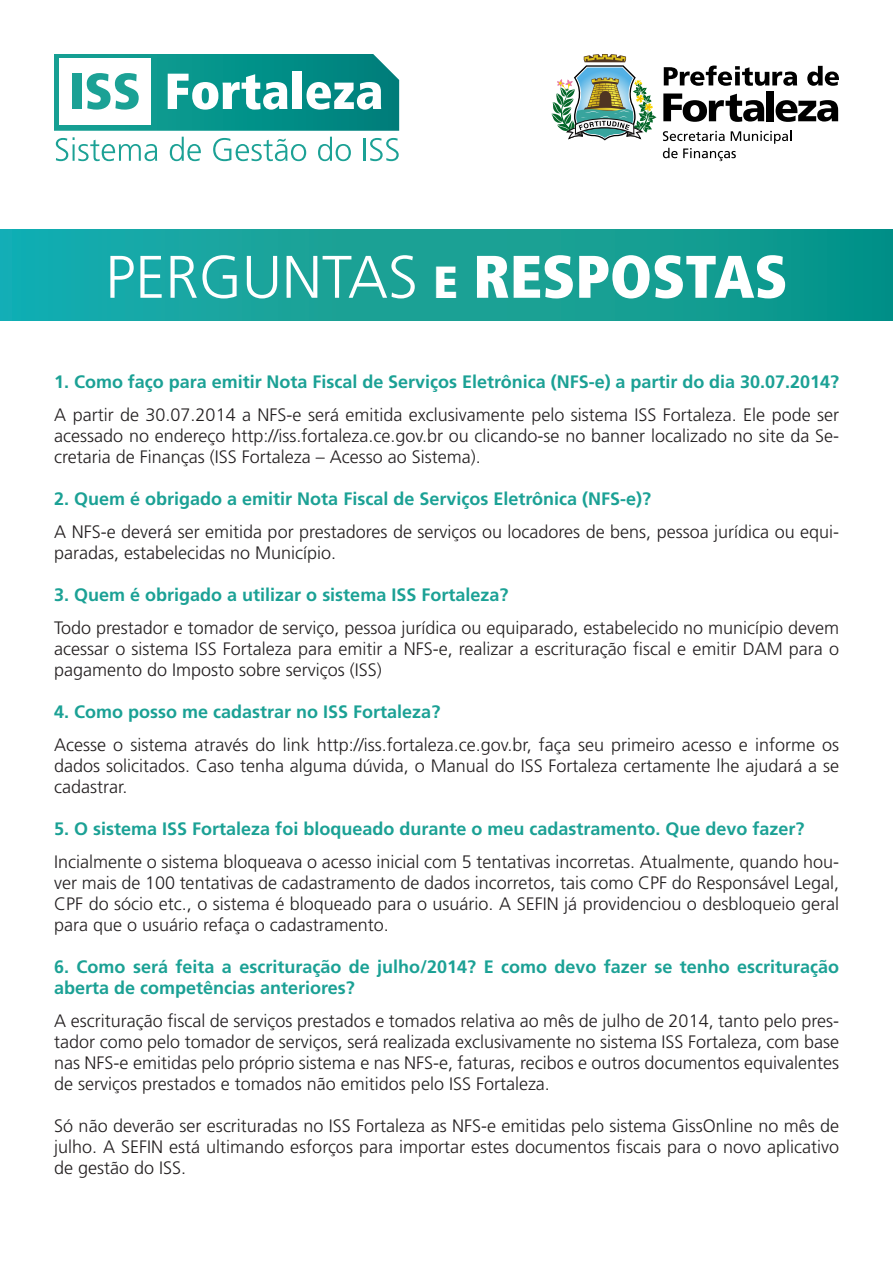
<style>
.page{position:relative;width:893px;height:1263px;background:#fff}
.page>*{position:absolute;margin:0;border:0;box-sizing:border-box;transform-origin:0 0}
.t1{font:300 60px "Frutiger LT Std";color:#fff}
.t2{font:300 18px/21px "Frutiger LT Std";color:#231f20;text-align:justify}
.t3{font:700 18px/21px "Frutiger LT Std";color:#1ba195}
.s1{font-weight:900;font-stretch:condensed;font-size:45px}
.s2{font-weight:900;font-stretch:condensed}
</style>
<div class="page">
<div style="left:0;top:230px;width:893px;height:91px;background:linear-gradient(to right,#1cadab,#0e9587)"></div>
<svg style="left:54px;top:54px;width:345px;height:77px"></svg>
<svg style="left:56px;top:137px;width:101px;height:24px"></svg>
<svg style="left:170px;top:137px;width:31px;height:24px"></svg>
<svg style="left:213px;top:138px;width:93px;height:23px"></svg>
<svg style="left:318px;top:137px;width:33px;height:24px"></svg>
<hr style="left:364px;top:138px;width:2px;height:23px;background:#1ba195">
<svg style="left:370px;top:138px;width:29px;height:23px"></svg>
<svg style="left:551px;top:54px;width:105px;height:86px"></svg>
<svg style="left:663px;top:94px;width:101px;height:28px"></svg>
<div style="left:767px;top:91px;width:7px;height:30px;background:#000"></div>
<svg style="left:776px;top:100px;width:62px;height:22px"></svg>
<svg style="left:664px;top:66px;width:133px;height:20px"></svg>
<svg style="left:807px;top:66px;width:32px;height:20px"></svg>
<svg style="left:663px;top:131px;width:128px;height:30px"></svg>
<p class="t1" style="left:105px;top:243px;width:684px">PERGUNTAS <span class="s1">E</span> <span class="s2">RESPOSTAS</span></p>
<p class="t3" style="left:54px;top:371px;width:786px">1. Como faço para emitir Nota Fiscal de Serviços Eletrônica (NFS-e) a partir do dia 30.07.2014?</p>
<p class="t2" style="left:54px;top:404px;width:786px">A partir de 30.07.2014 a NFS-e será emitida exclusivamente pelo sistema ISS Fortaleza. Ele pode ser acessado no endereço http://iss.fortaleza.ce.gov.br ou clicando-se no banner localizado no site da Se&shy;cretaria de Finanças (ISS Fortaleza – Acesso ao Sistema).</p>
<p class="t3" style="left:54px;top:488px;width:598px">2. Quem é obrigado a emitir Nota Fiscal de Serviços Eletrônica (NFS-e)?</p>
<p class="t2" style="left:54px;top:521px;width:786px">A NFS-e deverá ser emitida por prestadores de serviços ou locadores de bens, pessoa jurídica ou equi&shy;paradas, estabelecidas no Município.</p>
<p class="t3" style="left:54px;top:584px;width:456px">3. Quem é obrigado a utilizar o sistema ISS Fortaleza?</p>
<p class="t2" style="left:54px;top:617px;width:786px">Todo prestador e tomador de serviço, pessoa jurídica ou equiparado, estabelecido no município devem acessar o sistema ISS Fortaleza para emitir a NFS-e, realizar a escrituração fiscal e emitir DAM para o pagamento do Imposto sobre serviços (ISS)</p>
<p class="t3" style="left:54px;top:701px;width:388px">4. Como posso me cadastrar no ISS Fortaleza?</p>
<p class="t2" style="left:54px;top:734px;width:786px">Acesse o sistema através do link http://iss.fortaleza.ce.gov.br, faça seu primeiro acesso e informe os dados solicitados. Caso tenha alguma dúvida, o Manual do ISS Fortaleza certamente lhe ajudará a se cadastrar.</p>
<p class="t3" style="left:54px;top:818px;width:752px">5. O sistema ISS Fortaleza foi bloqueado durante o meu cadastramento. Que devo fazer?</p>
<p class="t2" style="left:54px;top:851px;width:786px">Incialmente o sistema bloqueava o acesso inicial com 5 tentativas incorretas. Atualmente, quando hou&shy;ver mais de 100 tentativas de cadastramento de dados incorretos, tais como CPF do Responsável Legal, CPF do sócio etc., o sistema é bloqueado para o usuário. A SEFIN já providenciou o desbloqueio geral para que o usuário refaça o cadastramento.</p>
<p class="t3" style="left:54px;top:956px;width:786px">6. Como será feita a escrituração de julho/2014? E como devo fazer se tenho escrituração aberta de competências anteriores?</p>
<p class="t2" style="left:54px;top:1010px;width:786px">A escrituração fiscal de serviços prestados e tomados relativa ao mês de julho de 2014, tanto pelo pres&shy;tador como pelo tomador de serviços, será realizada exclusivamente no sistema ISS Fortaleza, com base nas NFS-e emitidas pelo próprio sistema e nas NFS-e, faturas, recibos e outros documentos equivalentes de serviços prestados e tomados não emitidos pelo ISS Fortaleza.</p>
<p class="t2" style="left:54px;top:1115px;width:786px">Só não deverão ser escrituradas no ISS Fortaleza as NFS-e emitidas pelo sistema GissOnline no mês de julho. A SEFIN está ultimando esforços para importar estes documentos fiscais para o novo aplicativo de gestão do ISS.</p>
</div>
